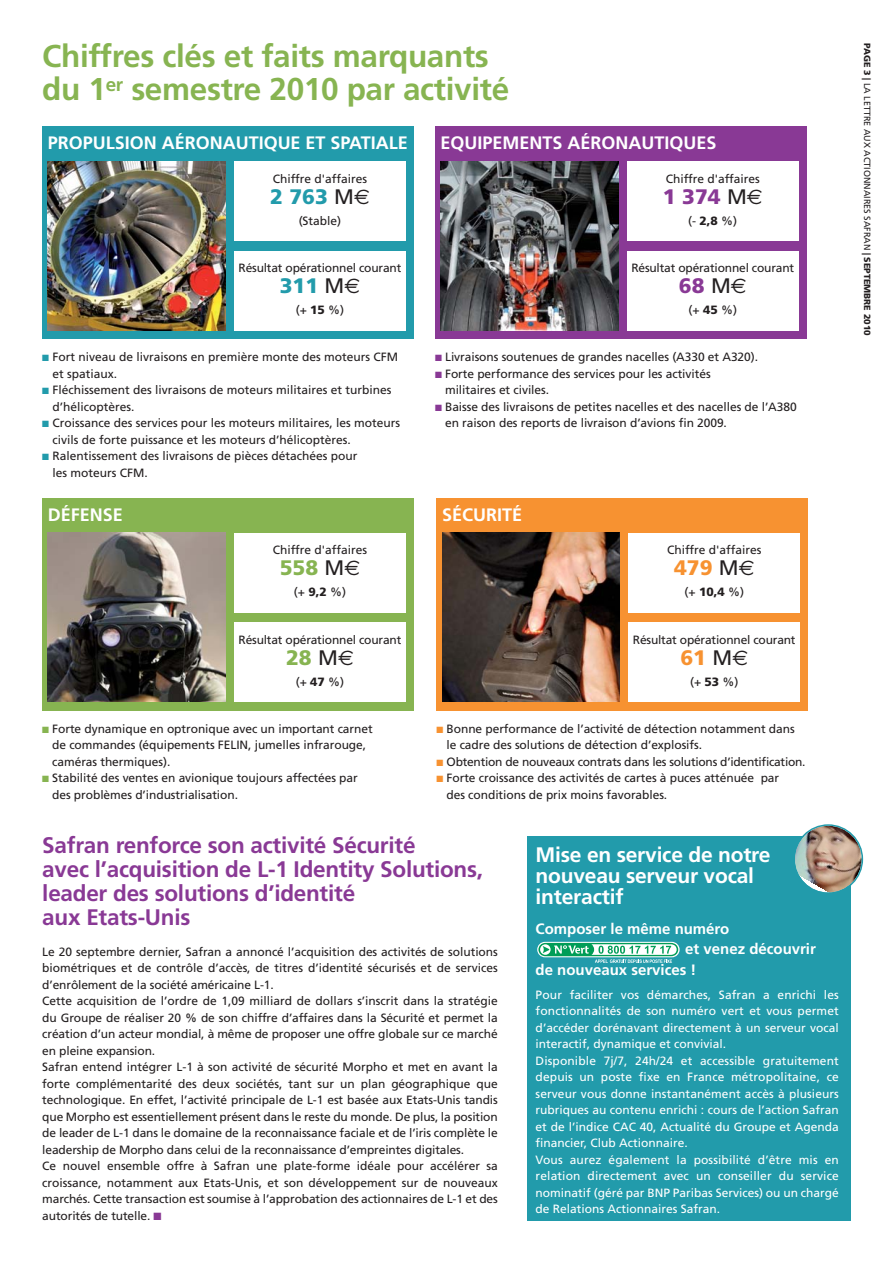
<style>
.page{position:relative;width:893px;height:1263px;background:#fff}
.page>*{position:absolute;margin:0;border:0;box-sizing:border-box;transform-origin:0 0}
.t1{font:700 31.5px/33px "Frutiger";letter-spacing:-.01em;color:#87b451}
.t2{font:700 22.5px/24px "Frutiger";letter-spacing:-.01em;color:#893995}
.t3{font:700 21px/21px "Frutiger";letter-spacing:-.01em;color:#fff}
.t4{font:900 21px "Frutiger";color:#229bab}
.t5{font:900 21px "Frutiger";color:#893995}
.t6{font:900 21px "Frutiger";color:#87b451}
.t7{font:900 21px "Frutiger";color:#f79231}
.t8{font:700 18px "Frutiger";color:#fff}
.t9{font:700 15px/19.5px "Frutiger";color:#fff}
.t10{font:12px/16.5px "Frutiger";letter-spacing:-.005em;color:#231f20}
.t11{font:12px/16.5px "Frutiger";letter-spacing:.005em;color:#fff}
.t12{font:9px "Frutiger";color:#231f20}
.s1{font-weight:400;color:#231f20}
.s2{font-family:"Euro Sans";font-weight:400;color:#231f20}
.s3{font-weight:900}
.s4{color:#229bab}
.s5{color:#87b451}
.s6{color:#893995}
.s7{color:#f79231}
</style>
<div class="page">
<div style="left:42px;top:127px;width:371px;height:212px;background:#229bab"></div>
<div style="left:527px;top:836px;width:323px;height:385px;background:#229bab"></div>
<img style="left:48px;top:161px;width:177px;height:169px">
<div style="left:234px;top:161px;width:171px;height:80px;background:#fff"></div>
<svg style="left:537px;top:942px;width:142px;height:15px"></svg>
<svg style="left:538px;top:943px;width:140px;height:20px"></svg>
<div style="left:234px;top:251px;width:171px;height:80px;background:#fff"></div>
<div style="left:42px;top:498px;width:371px;height:212px;background:#87b451"></div>
<img style="left:48px;top:533px;width:177px;height:169px">
<div style="left:234px;top:533px;width:171px;height:80px;background:#fff"></div>
<div style="left:234px;top:622px;width:171px;height:80px;background:#fff"></div>
<div style="left:435px;top:127px;width:371px;height:212px;background:#893995"></div>
<img style="left:441px;top:161px;width:177px;height:169px">
<div style="left:627px;top:161px;width:171px;height:80px;background:#fff"></div>
<div style="left:627px;top:251px;width:171px;height:80px;background:#fff"></div>
<div style="left:437px;top:498px;width:371px;height:212px;background:#f79231"></div>
<img style="left:442px;top:533px;width:177px;height:169px">
<div style="left:628px;top:533px;width:172px;height:80px;background:#fff"></div>
<div style="left:628px;top:622px;width:172px;height:80px;background:#fff"></div>
<img style="left:795px;top:824px;width:68px;height:70px">
<h1 class="t1" style="left:42px;top:42px;width:468px">Chiffres clés et faits marquants du 1<sup>er</sup> semestre 2010 par activité</h1>
<h3 class="t8" style="left:48px;top:136px;width:361px">PROPULSION AÉRONAUTIQUE ET SPATIALE</h3>
<h3 class="t8" style="left:441px;top:136px;width:277px">EQUIPEMENTS AÉRONAUTIQUES</h3>
<p class="t10" style="left:273px;top:171px;width:96px">Chiffre d'affaires</p>
<h3 class="t4" style="left:270px;top:188px;width:101px">2 763 <span class="s1">M</span><span class="s2">€</span></h3>
<p class="t10" style="left:299px;top:213px;width:44px">(Stable)</p>
<p class="t10" style="left:239px;top:261px;width:164px">Résultat opérationnel courant</p>
<h3 class="t4" style="left:280px;top:278px;width:82px">311 <span class="s1">M</span><span class="s2">€</span></h3>
<p class="t10" style="left:296px;top:303px;width:50px">(+ <span class="s3">15</span> %)</p>
<p class="t10" style="left:52px;top:349px;width:347px;text-indent:-10px"><span class="s4">■</span> Fort niveau de livraisons en première monte des moteurs CFM et spatiaux.</p>
<p class="t10" style="left:52px;top:382px;width:340px;text-indent:-10px"><span class="s4">■</span> Fléchissement des livraisons de moteurs militaires et turbines d’hélicoptères.</p>
<p class="t10" style="left:52px;top:415px;width:349px;text-indent:-10px"><span class="s4">■</span> Croissance des services pour les moteurs militaires, les mo teurs civils de forte puissance et les moteurs d’hélicoptères.</p>
<p class="t10" style="left:52px;top:448px;width:306px;text-indent:-10px"><span class="s4">■</span> Ralentissement des livraisons de pièces détachées pour les moteurs CFM.</p>
<h3 class="t8" style="left:48px;top:507px;width:76px">DÉFENSE</h3>
<p class="t10" style="left:273px;top:543px;width:96px">Chiffre d'affaires</p>
<h3 class="t6" style="left:280px;top:559px;width:82px">558 <span class="s1">M</span><span class="s2">€</span></h3>
<p class="t10" style="left:294px;top:585px;width:54px">(+ <span class="s3">9,2</span> %)</p>
<p class="t10" style="left:239px;top:632px;width:164px">Résultat opérationnel courant</p>
<h3 class="t6" style="left:286px;top:649px;width:69px">28 <span class="s1">M</span><span class="s2">€</span></h3>
<p class="t10" style="left:296px;top:674px;width:50px">(+ <span class="s3">47</span> %)</p>
<p class="t10" style="left:52px;top:721px;width:322px;text-indent:-10px"><span class="s5">■</span> Forte dynamique en optronique avec un important carnet de commandes (équipements FELIN, jumelles infrarouge, caméras thermiques).</p>
<p class="t10" style="left:52px;top:770px;width:307px;text-indent:-10px"><span class="s5">■</span> Stabilité des ventes en avionique toujours affectées par des problèmes d’industrialisation.</p>
<p class="t10" style="left:666px;top:171px;width:96px">Chiffre d'affaires</p>
<h3 class="t5" style="left:663px;top:188px;width:101px">1 374 <span class="s1">M</span><span class="s2">€</span></h3>
<p class="t10" style="left:688px;top:213px;width:50px">(- <span class="s3">2,8</span> %)</p>
<p class="t10" style="left:631px;top:261px;width:164px">Résultat opérationnel courant</p>
<h3 class="t5" style="left:679px;top:278px;width:69px">68 <span class="s1">M</span><span class="s2">€</span></h3>
<p class="t10" style="left:688px;top:303px;width:50px">(+ <span class="s3">45</span> %)</p>
<p class="t10" style="left:435px;top:349px;width:324px"><span class="s6">■</span> Livraisons soutenues de grandes nacelles (A330 et A320).</p>
<p class="t10" style="left:445px;top:366px;width:267px;text-indent:-10px"><span class="s6">■</span> Forte performance des services pour les activités militaires et civiles.</p>
<p class="t10" style="left:445px;top:399px;width:353px;text-indent:-10px"><span class="s6">■</span> Baisse des livraisons de petites nacelles et des nacelles de l’A380 en raison des reports de livraison d’avions fin 2009.</p>
<h3 class="t8" style="left:442px;top:507px;width:81px">SÉCURITÉ</h3>
<p class="t10" style="left:667px;top:543px;width:96px">Chiffre d'affaires</p>
<h3 class="t7" style="left:674px;top:559px;width:82px">479 <span class="s1">M</span><span class="s2">€</span></h3>
<p class="t10" style="left:684px;top:585px;width:61px">(+ <span class="s3">10,4</span> %)</p>
<p class="t10" style="left:633px;top:632px;width:164px">Résultat opérationnel courant</p>
<h3 class="t7" style="left:680px;top:649px;width:69px">61 <span class="s1">M</span><span class="s2">€</span></h3>
<p class="t10" style="left:690px;top:674px;width:50px">(+ <span class="s3">53</span> %)</p>
<p class="t10" style="left:446px;top:721px;width:350px;text-indent:-10px"><span class="s7">■</span> Bonne performance de l’activité de détection notamment dans le cadre des solutions de détection d’explosifs.</p>
<p class="t10" style="left:437px;top:754px;width:370px"><span class="s7">■</span> Obtention de nouveaux contrats dans les solutions d’identification.</p>
<p class="t10" style="left:446px;top:770px;width:334px;text-indent:-10px"><span class="s7">■</span> Forte croissance des activités de cartes à puces atténuée par des conditions de prix moins favorables.</p>
<h2 class="t2" style="left:42px;top:835px;width:442px">Safran renforce son activité Sécurité<br>avec l’acquisition de L-1 Identity Solutions, leader des solutions d’identité<br>aux Etats-Unis</h2>
<p class="t10" style="left:42px;top:944px;width:457px">Le 20 septembre dernier, Safran a annoncé l’acquisition des activités de solutions biométriques et de contrôle d’accès, de titres d’identité sécurisés et de services d’enrôlement de la société américaine L-1.<br>Cette acquisition de l’ordre de 1,09 milliard de dollars s’inscrit dans la stratégie du Groupe de réaliser 20 % de son chiffre d’affaires dans la Sécurité et permet la création d’un acteur mondial, à même de proposer une offre globale sur ce marché en pleine expansion.<br>Safran entend intégrer L-1 à son activité de sécurité Morpho et met en avant la forte complémentarité des deux sociétés, tant sur un plan géographique que technologique. En effet, l’activité principale de L-1 est basée aux Etats-Unis tandis que Morpho est essentiellement présent dans le reste du monde. De plus, la position de leader de L-1 dans le domaine de la reconnaissance faciale et de l’iris complète le leadership de Morpho dans celui de la reconnaissance d’empreintes digitales.<br>Ce nouvel ensemble offre à Safran une plate-forme idéale pour accélérer sa croissance, notamment aux Etats-Unis, et son développement sur de nouveaux marchés. Cette transaction est soumise à l’approbation des actionnaires de L-1 et des autorités de tutelle. <span class="s6">■</span></p>
<h3 class="t3" style="left:536px;top:845px;width:236px">Mise en service de notre nouveau serveur vocal interactif</h3>
<p class="t9" style="left:685px;top:920px;width:132px;text-indent:-150px">Composer le même numéro<br>et venez découvrir</p>
<p class="t9" style="left:536px;top:961px;width:162px">de nouveaux services !</p>
<p class="t11" style="left:536px;top:987px;width:305px">Pour faciliter vos démarches, Safran a enrichi les fonctionnalités de son numéro vert et vous permet d’accéder dorénavant directement à un serveur vocal interactif, dynamique et convivial.<br>Disponible 7j/7, 24h/24 et accessible gratuitement depuis un poste fixe en France métropolitaine, ce serveur vous donne instantanément accès à plusieurs rubriques au contenu enrichi : cours de l’action Safran et de l’indice CAC 40, Actualité du Groupe et Agenda financier, Club Actionnaire.<br>Vous aurez également la possibilité d’être mis en relation directement avec un conseiller du service nominatif (géré par BNP Paribas Services) ou un chargé de Relations Actionnaires Safran.</p>
<p class="t12" style="left:871px;top:43px;width:294px;rotate:90deg"><span class="s3">PAGE 3 |</span> LA LETTRE AUX ACTIONNAIRES SAFRAN <span class="s3">| SEPTEMBRE 2010</span></p>
</div>
